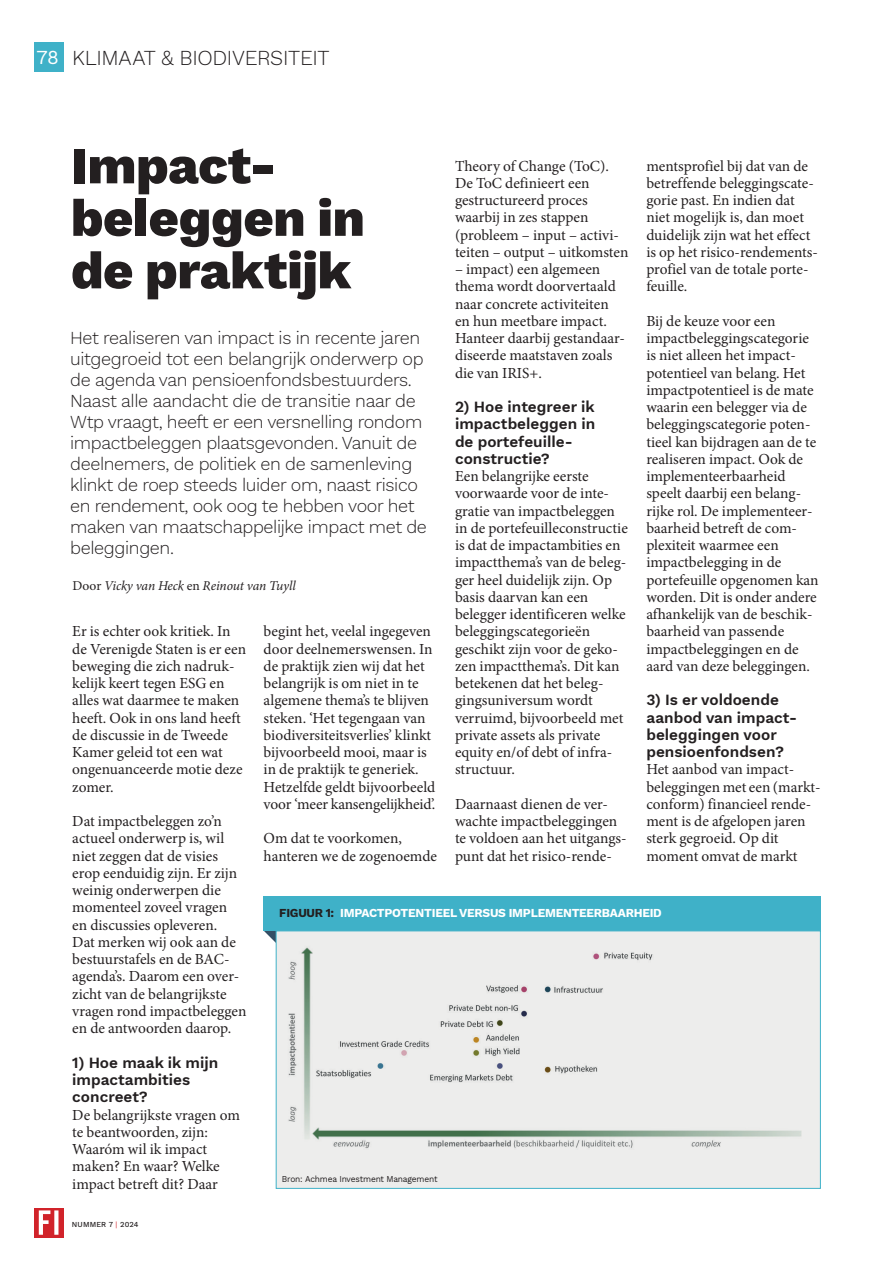
<style>
.page{position:relative;width:893px;height:1263px;background:#fff}
.page>*{position:absolute;margin:0;border:0;box-sizing:border-box;transform-origin:0 0}
.t1{font:800 52.5px/52.5px "Work Sans";letter-spacing:-.01em;color:#231f20}
.t2{font:300 21px "Work Sans";letter-spacing:-.01em;color:#231f20}
.t3{font:300 18px/21px "Work Sans";letter-spacing:-.02em;color:#231f20}
.t4{font:15.3px/17.2px "Minion Pro";color:#231f20}
.t5{font:600 15.3px/17.2px "Work Sans";color:#231f20}
.t6{font:italic 13.5px "Minion Pro";letter-spacing:-.01em;color:#231f20}
.t7{font:700 12px "Work Sans";letter-spacing:-.02em;color:#fff}
.t8{font:8.85px "Work Sans";letter-spacing:-.02em;color:#231f20;scale:.95 1}
.t9{font:500 7.5px "Work Sans";letter-spacing:.02em;color:#231f20}
.s1{font-weight:400;font-size:19.5px;color:#fff}
.s2{font-style:normal}
.s3{color:#231f20}
.s4{font-weight:400;color:#d1232a}
</style>
<div class="page">
<svg style="left:34px;top:1208px;width:30px;height:29px"></svg>
<svg style="left:39px;top:1210px;width:19px;height:25px"></svg>
<svg style="left:264px;top:931px;width:12px;height:12px"></svg>
<div style="left:264px;top:896px;width:557px;height:35px;background:#3fb1c8"></div>
<div style="left:276px;top:931px;width:545px;height:258px;background:#ededec;border:1px solid #3fb1c8"></div>
<img style="left:275px;top:943px;width:527px;height:216px">
<div style="left:34px;top:43px;width:30px;height:29px;background:#3fb1c8"></div>
<h2 class="t2" style="left:36px;top:42px;width:295px"><span class="s1">78</span> KLIMAAT &amp; BIODIVERSITEIT</h2>
<h1 class="t1" style="left:71px;top:137px;width:296px">Impact&shy;beleggen in de praktijk</h1>
<p class="t4" style="left:646px;top:157px;width:173px">mentsprofiel bij dat van de betreffende beleggingscate&shy;gorie past. En indien dat niet mogelijk is, dan moet duidelijk zijn wat het effect is op het risico-rendements&shy;profiel van de totale porte&shy;feuille.</p>
<p class="t4" style="left:646px;top:312px;width:174px">Bij de keuze voor een impactbeleggingscategorie is niet alleen het impact&shy;potentieel van belang. Het impactpotentieel is de mate waarin een belegger via de beleggingscategorie poten&shy;tieel kan bijdragen aan de te realiseren impact. Ook de implementeerbaarheid speelt daarbij een belang&shy;rijke rol. De implementeer&shy;baarheid betreft de com&shy;plexiteit waarmee een impactbelegging in de portefeuille opgenomen kan worden. Dit is onder andere afhankelijk van de beschik&shy;baarheid van passende impactbeleggingen en de aard van deze beleggingen.</p>
<p class="t5" style="left:646px;top:691px;width:152px">3) Is er voldoende aanbod van impact&shy;beleggingen voor pensioenfondsen?</p>
<p class="t4" style="left:646px;top:761px;width:176px">Het aanbod van impact&shy;beleggingen met een (markt&shy;conform) financieel rende&shy;ment is de afgelopen jaren sterk gegroeid. Op dit moment omvat de markt</p>
<p class="t4" style="left:455px;top:157px;width:175px">Theory of Change (ToC).<br>De ToC definieert een gestructureerd proces waarbij in zes stappen (probleem – input – activi&shy;teiten – output – uitkomsten</p>
<p class="t4" style="left:455px;top:261px;width:171px">– impact) een algemeen thema wordt doorvertaald naar concrete activiteiten en hun meetbare impact.<br>Hanteer daarbij gestandaar&shy;diseerde maatstaven zoals die van IRIS+.</p>
<p class="t5" style="left:455px;top:398px;width:142px">2) Hoe integreer ik impactbeleggen in de portefeuille&shy;constructie?</p>
<p class="t4" style="left:455px;top:468px;width:174px">Een belangrijke eerste voorwaarde voor de inte&shy;gratie van impactbeleggen in de portefeuilleconstructie is dat de impactambities en impactthema’s van de beleg&shy;ger heel duidelijk zijn. Op basis daarvan kan een belegger identificeren welke beleggingscategorieën geschikt zijn voor de geko&shy;zen impactthema’s. Dit kan betekenen dat het beleg&shy;gingsuniversum wordt verruimd, bijvoorbeeld met private assets als private equity en/of debt of infra&shy;structuur.</p>
<p class="t4" style="left:455px;top:795px;width:173px">Daarnaast dienen de ver&shy;wachte impactbeleggingen te voldoen aan het uitgangs&shy;punt dat het risico-rende-</p>
<p class="t3" style="left:70px;top:326px;width:358px">Het realiseren van impact is in recente jaren uitgegroeid tot een belangrijk onderwerp op de agenda van pensioenfondsbestuurders.<br>Naast alle aandacht die de transitie naar de Wtp vraagt, heeft er een versnelling rondom impactbeleggen plaatsgevonden. Vanuit de deelnemers, de politiek en de samenleving klinkt de roep steeds luider om, naast risico en rendement, ook oog te hebben voor het maken van maatschappelijke impact met de beleggingen.</p>
<p class="t6" style="left:73px;top:576px;width:225px"><span class="s2">Door</span> Vicky van Heck <span class="s2">en</span> Reinout van Tuyll</p>
<p class="t4" style="left:264px;top:623px;width:173px">begint het, veelal ingegeven door deelnemerswensen. In de praktijk zien wij dat het belangrijk is om niet in te algemene thema’s te blijven steken. ‘Het tegengaan van biodiversiteitsverlies’ klinkt bijvoorbeeld mooi, maar is in de praktijk te generiek.<br>Hetzelfde geldt bijvoorbeeld voor ‘meer kansengelijkheid’.</p>
<p class="t4" style="left:264px;top:830px;width:175px">Om dat te voorkomen, hanteren we de zogenoemde</p>
<p class="t4" style="left:72px;top:623px;width:175px">Er is echter ook kritiek. In de Verenigde Staten is er een beweging die zich nadruk&shy;kelijk keert tegen ESG en alles wat daarmee te maken heeft. Ook in ons land heeft de discussie in de Tweede<br>Kamer geleid tot een wat ongenuanceerde motie deze zomer.</p>
<p class="t4" style="left:72px;top:813px;width:176px">Dat impactbeleggen zo’n actueel onderwerp is, wil niet zeggen dat de visies erop eenduidig zijn. Er zijn weinig onderwerpen die momenteel zoveel vragen<br>en discussies opleveren.<br>Dat merken wij ook aan de bestuurstafels en de BAC&shy;agenda’s. Daarom een over&shy;zicht van de belangrijkste vragen rond impactbeleggen en de antwoorden daarop.</p>
<p class="t5" style="left:72px;top:1053px;width:147px">1) Hoe maak ik mijn impactambities concreet?</p>
<p class="t4" style="left:72px;top:1106px;width:169px">De belangrijkste vragen om te beantwoorden, zijn:<br>Waaróm wil ik impact maken? En waar? Welke impact betreft dit? Daar</p>
<p class="t7" style="left:279px;top:904px;width:384px"><span class="s3">FIGUUR 1:</span> IMPACTPOTENTIEEL VERSUS IMPLEMENTEERBAARHEID</p>
<p class="t8" style="left:282px;top:1172px;width:165px">Bron: Achmea Investment Management</p>
<p class="t9" style="left:72px;top:1219px;width:68px">NUMMER 7 <span class="s4">|</span> 2024</p>
</div>
